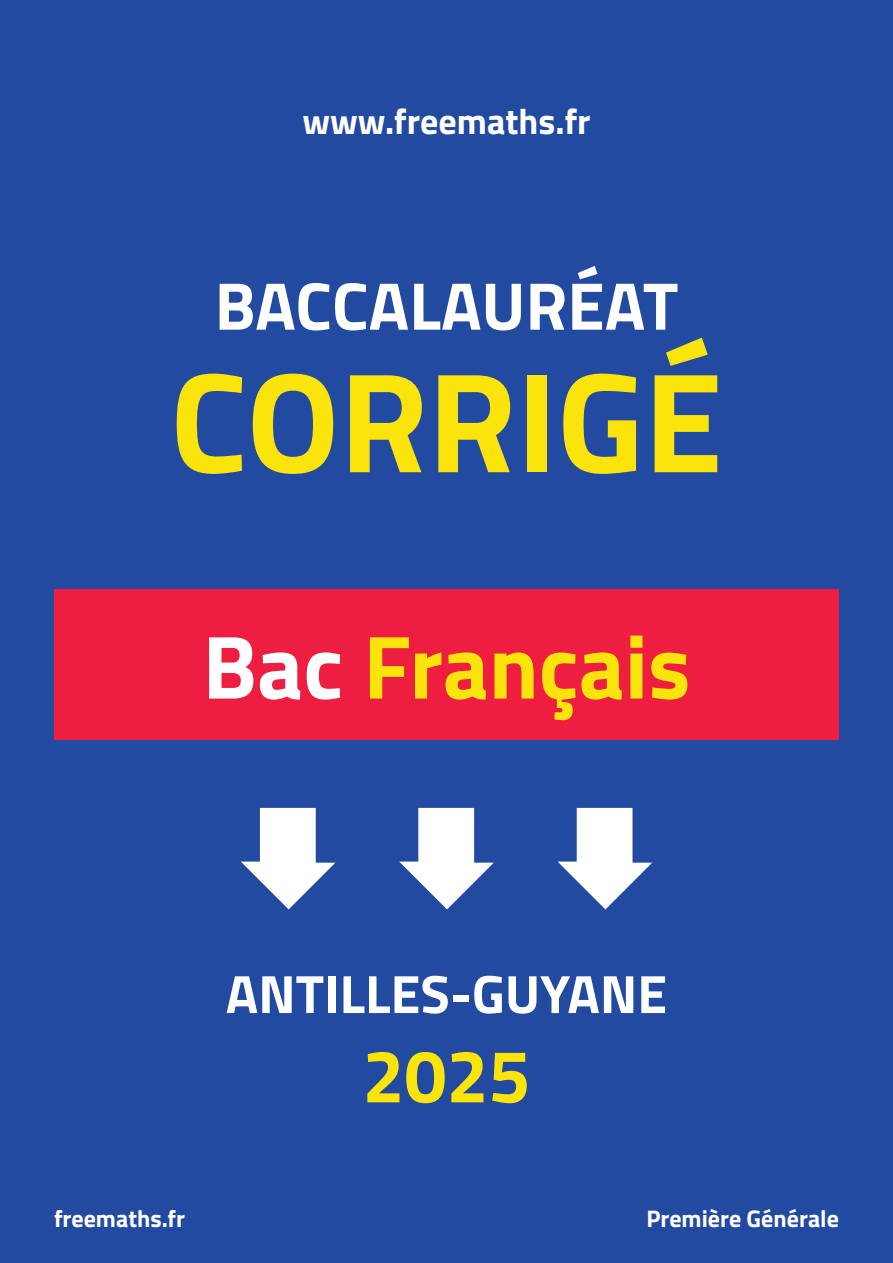
<style>
.page{position:relative;width:893px;height:1263px;background:#214aa0}
.page>*{position:absolute;margin:0;border:0;box-sizing:border-box;transform-origin:0 0}
.t1{font:700 142.5px "Titillium";color:#fbe30c}
.t2{font:700 90px "Titillium";color:#fbe30c}
.t3{font:700 75px "Titillium";color:#fbe30c}
.t4{font:700 67.5px "Titillium";color:#fff}
.t5{font:700 54px "Titillium";color:#fff}
.t6{font:700 36px "Titillium";color:#fff}
.t7{font:700 24px "Titillium";color:#fff}
.s1{color:#fff}
</style>
<div class="page">
<svg style="left:241px;top:808px;width:94px;height:101px"></svg>
<svg style="left:399px;top:808px;width:95px;height:101px"></svg>
<svg style="left:558px;top:808px;width:94px;height:101px"></svg>
<div style="left:54px;top:589px;width:785px;height:151px;background:#ed1e40"></div>
<h3 class="t6" style="left:302px;top:94px;width:290px">www.freemaths.fr</h3>
<h3 class="t4" style="left:215px;top:254px;width:465px">BACCALAURÉAT</h3>
<h1 class="t1" style="left:170px;top:313px;width:554px">CORRIGÉ</h1>
<h2 class="t2" style="left:202px;top:598px;width:490px"><span class="s1">Bac</span> Français</h2>
<p class="t5" style="left:226px;top:953px;width:443px">ANTILLES-GUYANE</p>
<h3 class="t3" style="left:362px;top:1019px;width:169px">2025</h3>
<p class="t7" style="left:54px;top:1200px;width:133px">freemaths.fr</p>
<p class="t7" style="left:646px;top:1200px;width:194px">Première Générale</p>
</div>
